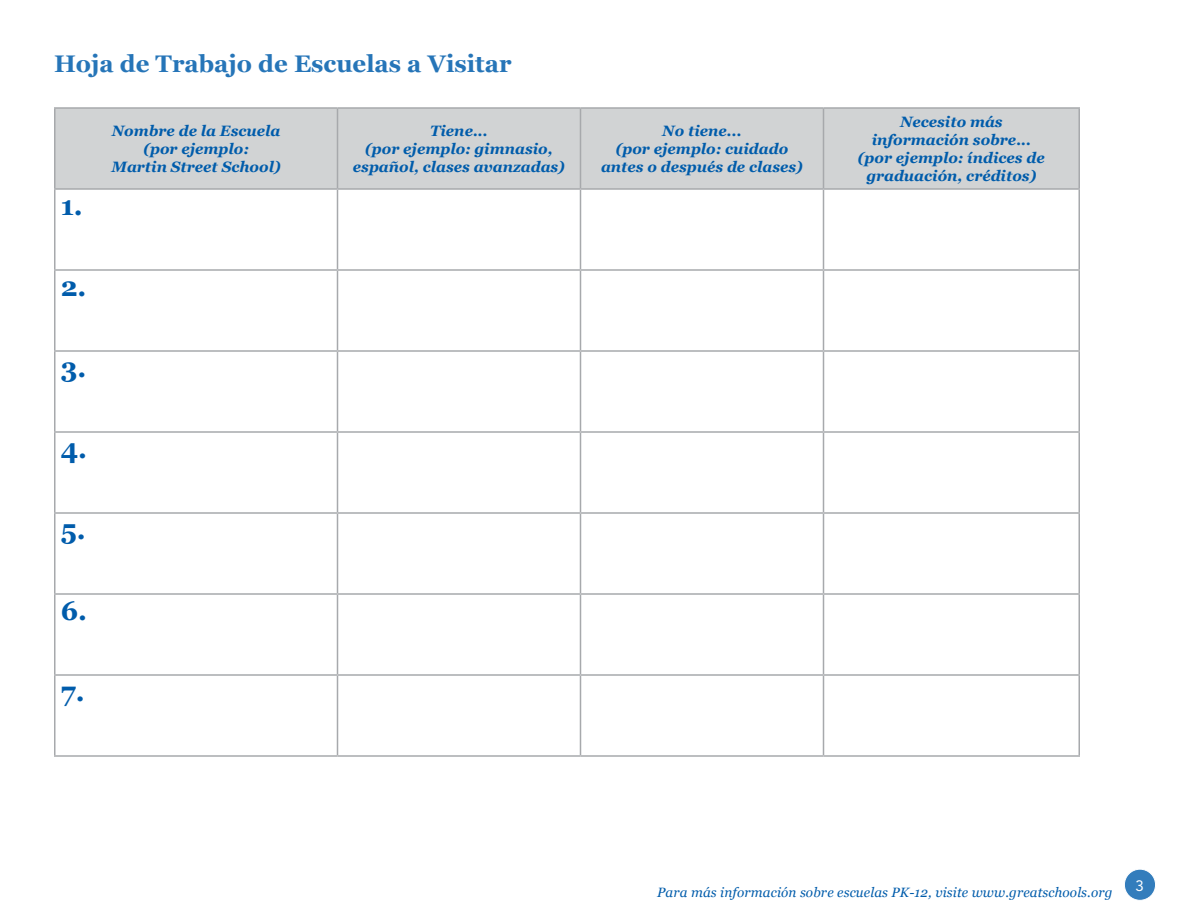
<style>
.page{position:relative;width:1188px;height:918px;background:#fff}
.page>*{position:absolute;margin:0;border:0;box-sizing:border-box;transform-origin:0 0}
.t1{font:700 27px "Georgia";color:#005cab}
.t2{font:700 24px "Georgia";color:#2675b8}
.t3{font:italic 700 15px/18px "Georgia";color:#005cab;text-align:center}
.t4{font:15px "Avenir";color:#fff}
.t5{font:italic 13.5px "Georgia";letter-spacing:.01em;color:#005cab}
</style>
<div class="page">
<div style="left:1124px;top:869px;width:32px;height:31px;background:#337dbc;border-radius:50%"></div>
<div style="left:1124px;top:869px;width:32px;height:32px;border:1px solid #fff;border-radius:50%"></div>
<div style="left:56px;top:109px;width:1022px;height:79px;background:#d1d3d4"></div>
<hr style="left:54px;top:190px;width:2px;height:79px;background:#a7a9ac">
<hr style="left:1078px;top:190px;width:2px;height:79px;background:#a7a9ac">
<hr style="left:54px;top:271px;width:2px;height:79px;background:#a7a9ac">
<hr style="left:1078px;top:271px;width:2px;height:79px;background:#a7a9ac">
<hr style="left:54px;top:352px;width:2px;height:79px;background:#a7a9ac">
<hr style="left:1078px;top:352px;width:2px;height:79px;background:#a7a9ac">
<hr style="left:54px;top:433px;width:2px;height:79px;background:#a7a9ac">
<hr style="left:1078px;top:433px;width:2px;height:79px;background:#a7a9ac">
<hr style="left:54px;top:514px;width:2px;height:79px;background:#a7a9ac">
<hr style="left:1078px;top:514px;width:2px;height:79px;background:#a7a9ac">
<hr style="left:54px;top:595px;width:2px;height:79px;background:#a7a9ac">
<hr style="left:1078px;top:595px;width:2px;height:79px;background:#a7a9ac">
<hr style="left:54px;top:676px;width:2px;height:79px;background:#a7a9ac">
<hr style="left:1078px;top:676px;width:2px;height:79px;background:#a7a9ac">
<hr style="left:337px;top:190px;width:1px;height:79px;background:#a7a9ac">
<hr style="left:580px;top:190px;width:1px;height:79px;background:#a7a9ac">
<hr style="left:823px;top:190px;width:1px;height:79px;background:#a7a9ac">
<hr style="left:54px;top:269px;width:284px;height:2px;background:#a7a9ac">
<hr style="left:338px;top:269px;width:242px;height:2px;background:#a7a9ac">
<hr style="left:337px;top:271px;width:1px;height:79px;background:#a7a9ac">
<hr style="left:580px;top:269px;width:244px;height:2px;background:#a7a9ac">
<hr style="left:580px;top:271px;width:1px;height:79px;background:#a7a9ac">
<hr style="left:824px;top:269px;width:256px;height:2px;background:#a7a9ac">
<hr style="left:823px;top:271px;width:1px;height:79px;background:#a7a9ac">
<hr style="left:54px;top:350px;width:284px;height:2px;background:#a7a9ac">
<hr style="left:338px;top:350px;width:242px;height:2px;background:#a7a9ac">
<hr style="left:337px;top:352px;width:1px;height:79px;background:#a7a9ac">
<hr style="left:580px;top:350px;width:244px;height:2px;background:#a7a9ac">
<hr style="left:580px;top:352px;width:1px;height:79px;background:#a7a9ac">
<hr style="left:824px;top:350px;width:256px;height:2px;background:#a7a9ac">
<hr style="left:823px;top:352px;width:1px;height:79px;background:#a7a9ac">
<hr style="left:54px;top:431px;width:284px;height:2px;background:#a7a9ac">
<hr style="left:338px;top:431px;width:242px;height:2px;background:#a7a9ac">
<hr style="left:337px;top:433px;width:1px;height:79px;background:#a7a9ac">
<hr style="left:580px;top:431px;width:244px;height:2px;background:#a7a9ac">
<hr style="left:580px;top:433px;width:1px;height:79px;background:#a7a9ac">
<hr style="left:824px;top:431px;width:256px;height:2px;background:#a7a9ac">
<hr style="left:823px;top:433px;width:1px;height:79px;background:#a7a9ac">
<hr style="left:54px;top:512px;width:284px;height:2px;background:#a7a9ac">
<hr style="left:338px;top:512px;width:242px;height:2px;background:#a7a9ac">
<hr style="left:337px;top:514px;width:1px;height:79px;background:#a7a9ac">
<hr style="left:580px;top:512px;width:244px;height:2px;background:#a7a9ac">
<hr style="left:580px;top:514px;width:1px;height:79px;background:#a7a9ac">
<hr style="left:824px;top:512px;width:256px;height:2px;background:#a7a9ac">
<hr style="left:823px;top:514px;width:1px;height:79px;background:#a7a9ac">
<hr style="left:54px;top:593px;width:284px;height:2px;background:#a7a9ac">
<hr style="left:338px;top:593px;width:242px;height:2px;background:#a7a9ac">
<hr style="left:337px;top:595px;width:1px;height:79px;background:#a7a9ac">
<hr style="left:580px;top:593px;width:244px;height:2px;background:#a7a9ac">
<hr style="left:580px;top:595px;width:1px;height:79px;background:#a7a9ac">
<hr style="left:824px;top:593px;width:256px;height:2px;background:#a7a9ac">
<hr style="left:823px;top:595px;width:1px;height:79px;background:#a7a9ac">
<hr style="left:54px;top:674px;width:284px;height:2px;background:#a7a9ac">
<hr style="left:338px;top:674px;width:242px;height:2px;background:#a7a9ac">
<hr style="left:337px;top:676px;width:1px;height:79px;background:#a7a9ac">
<hr style="left:580px;top:674px;width:244px;height:2px;background:#a7a9ac">
<hr style="left:580px;top:676px;width:1px;height:79px;background:#a7a9ac">
<hr style="left:824px;top:674px;width:256px;height:2px;background:#a7a9ac">
<hr style="left:823px;top:676px;width:1px;height:79px;background:#a7a9ac">
<hr style="left:54px;top:755px;width:284px;height:2px;background:#a7a9ac">
<hr style="left:338px;top:755px;width:242px;height:2px;background:#a7a9ac">
<hr style="left:580px;top:755px;width:244px;height:2px;background:#a7a9ac">
<hr style="left:824px;top:755px;width:256px;height:2px;background:#a7a9ac">
<hr style="left:54px;top:107px;width:284px;height:2px;background:#a7a9ac">
<hr style="left:54px;top:109px;width:2px;height:79px;background:#a7a9ac">
<hr style="left:338px;top:107px;width:242px;height:2px;background:#a7a9ac">
<hr style="left:337px;top:109px;width:1px;height:79px;background:#a7a9ac">
<hr style="left:580px;top:107px;width:244px;height:2px;background:#a7a9ac">
<hr style="left:580px;top:109px;width:1px;height:79px;background:#a7a9ac">
<hr style="left:824px;top:107px;width:256px;height:2px;background:#a7a9ac">
<hr style="left:823px;top:109px;width:1px;height:79px;background:#a7a9ac">
<hr style="left:1078px;top:109px;width:2px;height:79px;background:#a7a9ac">
<hr style="left:54px;top:188px;width:284px;height:2px;background:#a7a9ac">
<hr style="left:338px;top:188px;width:242px;height:2px;background:#a7a9ac">
<hr style="left:580px;top:188px;width:244px;height:2px;background:#a7a9ac">
<hr style="left:824px;top:188px;width:256px;height:2px;background:#a7a9ac">
<h2 class="t2" style="left:54px;top:48px;width:459px">Hoja de Trabajo de Escuelas a Visitar</h2>
<h1 class="t1" style="left:61px;top:189px;width:24px">1.</h1>
<p class="t3" style="left:112px;top:122px;width:171px">Nombre de la Escuela (por ejemplo:<br>Martin Street School)</p>
<p class="t3" style="left:353px;top:122px;width:214px">Tiene...<br>(por ejemplo: gimnasio, español, clases avanzadas)</p>
<p class="t3" style="left:601px;top:122px;width:203px">No tiene...<br>(por ejemplo: cuidado antes o después de clases)</p>
<p class="t3" style="left:858px;top:113px;width:188px">Necesito más información sobre... (por ejemplo: índices de graduación, créditos)</p>
<h1 class="t1" style="left:61px;top:270px;width:27px">2.</h1>
<h1 class="t1" style="left:61px;top:351px;width:27px">3.</h1>
<h1 class="t1" style="left:61px;top:432px;width:28px">4.</h1>
<h1 class="t1" style="left:61px;top:513px;width:27px">5.</h1>
<h1 class="t1" style="left:61px;top:594px;width:28px">6.</h1>
<h1 class="t1" style="left:61px;top:675px;width:25px">7.</h1>
<p class="t5" style="left:657px;top:884px;width:457px">Para más información sobre escuelas PK-12, visite www.greatschools.org</p>
<p class="t4" style="left:1136px;top:877px;width:10px">3</p>
</div>
